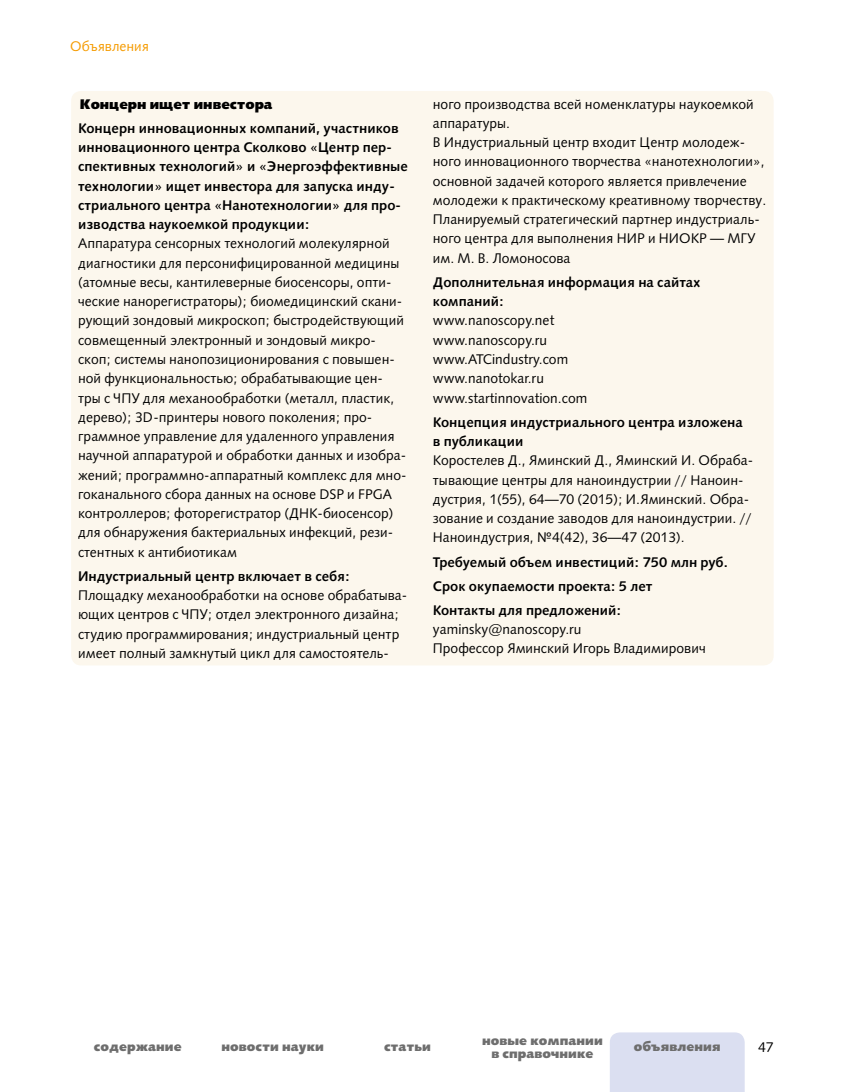
<style>
.page{position:relative;width:844px;height:1092px;background:#fff}
.page>*{position:absolute;margin:0;border:0;box-sizing:border-box;transform-origin:0 0}
.t1{font:14px/19.2px "Humanist 531 BT";color:#000}
.t2{font:700 14px/19.2px "Humanist 531 BT";color:#000}
.t3{font:900 14px "Humanist 531 BT";color:#000}
.t4{font:14px "Humanist 531 BT";color:#f59b00}
.t5{font:900 12.95px/12.2px "Humanist 531 BT";letter-spacing:.005em;color:#6e6e6e;text-align:center}
</style>
<div class="page">
<div style="left:610px;top:1032px;width:134px;height:59px;background:#dbdff1"></div>
<div style="left:71px;top:91px;width:702px;height:574px;background:#fcf7ed;border-radius:10px"></div>
<p class="t4" style="left:70px;top:37px;width:80px">Объявления</p>
<p class="t3" style="left:80px;top:94px;width:194px">Концерн ищет инвестора</p>
<p class="t2" style="left:78px;top:118px;width:331px">Концерн инновационных компаний, участников инновационного центра Сколково «Центр пер&shy;спективных технологий» и «Энергоэффективные технологии» ищет инвестора для запуска инду&shy;стриального центра «Нанотехнологии» для про&shy;изводства наукоемкой продукции:</p>
<p class="t1" style="left:78px;top:234px;width:330px">Аппаратура сенсорных технологий молекулярной диагностики для персонифицированной медицины (атомные весы, кантилеверные биосенсоры, опти&shy;ческие нанорегистраторы); биомедицинский скани&shy;рующий зондовый микроскоп; быстродействующий совмещенный электронный и зондовый микро&shy;скоп; системы нанопозиционирования с повышен&shy;ной функциональностью; обрабатывающие цен&shy;тры с ЧПУ для механообработки (металл, пластик, дерево); 3D-принтеры нового поколения; про&shy;граммное управление для удаленного управления научной аппаратурой и обработки данных и изобра&shy;жений; программно-аппаратный комплекс для мно&shy;гоканального сбора данных на основе DSP и FPGA контроллеров; фоторегистратор (ДНК-биосенсор) для обнаружения бактериальных инфекций, рези&shy;стентных к антибиотикам</p>
<p class="t2" style="left:78px;top:566px;width:273px">Индустриальный центр включает в себя:</p>
<p class="t1" style="left:78px;top:585px;width:330px">Площадку механообработки на основе обрабатыва&shy;ющих центров с ЧПУ; отдел электронного дизайна; студию программирования; индустриальный центр имеет полный замкнутый цикл для самостоятель-</p>
<p class="t1" style="left:433px;top:94px;width:335px">ного производства всей номенклатуры наукоемкой аппаратуры.<br>В Индустриальный центр входит Центр молодеж&shy;ного инновационного творчества «нанотехнологии», основной задачей которого является привлечение молодежи к практическому креативному творчеству.<br>Планируемый стратегический партнер индустриаль&shy;ного центра для выполнения НИР и НИОКР — МГУ им. М. В. Ломоносова</p>
<p class="t2" style="left:433px;top:272px;width:269px">Дополнительная информация на сайтах компаний:</p>
<p class="t1" style="left:433px;top:311px;width:156px">www.nanoscopy.net www.nanoscopy.ru www.ATCindustry.com www.nanotokar.ru www.startinnovation.com</p>
<p class="t2" style="left:433px;top:412px;width:311px">Концепция индустриального центра изложена в публикации</p>
<p class="t1" style="left:433px;top:450px;width:321px">Коростелев Д., Яминский Д., Яминский И. Обраба&shy;тывающие центры для наноиндустрии // Наноин&shy;дустрия, 1(55), 64—70 (2015); И.Яминский. Обра&shy;зование и создание заводов для наноиндустрии. // Наноиндустрия, №4(42), 36—47 (2013).</p>
<p class="t2" style="left:433px;top:549px;width:296px;line-height:24.2px">Требуемый объем инвестиций: 750 млн руб.<br>Срок окупаемости проекта: 5 лет<br>Контакты для предложений:</p>
<p class="t1" style="left:433px;top:619px;width:274px">yaminsky@nanoscopy.ru<br>Профессор Яминский Игорь Владимирович</p>
<p class="t5" style="left:94px;top:1041px;width:89px">содержание</p>
<p class="t5" style="left:221px;top:1041px;width:104px">новости науки</p>
<p class="t5" style="left:384px;top:1041px;width:48px">статьи</p>
<p class="t5" style="left:482px;top:1035px;width:122px">новые компании в справочнике</p>
<p class="t5" style="left:633px;top:1041px;width:88px">объявления</p>
<p class="t1" style="left:757px;top:1036px;width:17px">47</p>
</div>
